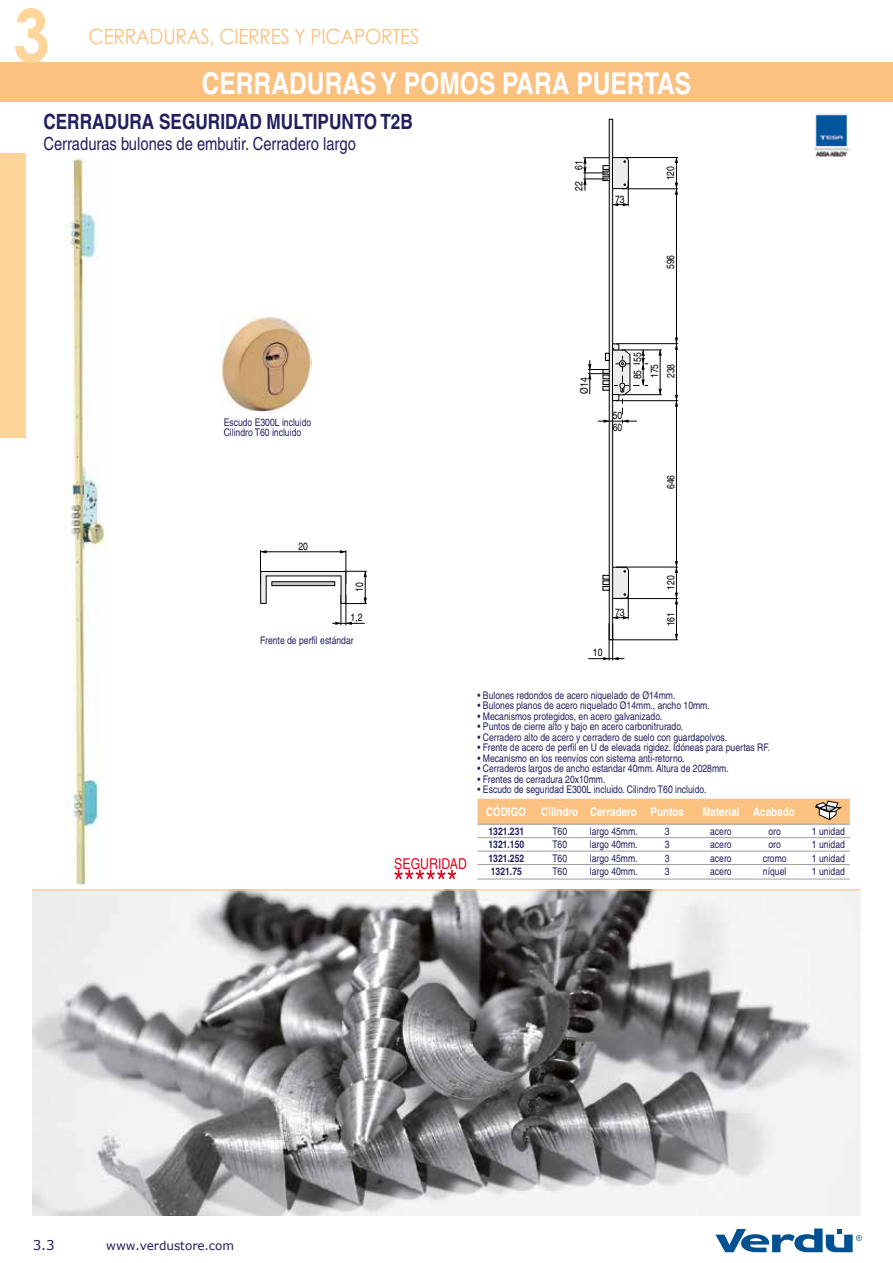
<style>
.page{position:relative;width:893px;height:1263px;background:#fff}
.page>*{position:absolute;margin:0;border:0;box-sizing:border-box;transform-origin:0 0}
.t1{font:700 73.2px "Century Gothic";color:#fdd59b;scale:.9 1}
.t2{font:700 condensed 30px "Helvetica";color:#fff}
.t3{font:700 condensed 21px "Helvetica";color:#211f5e}
.t4{font:21px "Century Gothic";letter-spacing:-.015em;color:#fac180;scale:.9 1}
.t5{font:condensed 18px "Helvetica";color:#211f5e}
.t6{font:condensed 15px "Helvetica";color:#e3051f}
.t7{font:13.5px "Verdana";color:#211f5e}
.t8{font:700 condensed 12px "Helvetica";color:#fff}
.t9{font:12px "Verdana";color:#211f5e}
.t10{font:condensed 10.5px/13.5px "Helvetica";color:#211f5e;text-align:justify}
.t11{font:condensed 10.5px/11.7px "Helvetica";color:#000}
.t12{font:700 condensed 10.5px/13.5px "Helvetica";color:#211f5e;text-align:justify}
</style>
<div class="page">
<div style="left:0;top:62px;width:893px;height:40px;background:#fac180"></div>
<svg style="left:715px;top:1228px;width:147px;height:24px"></svg>
<div style="left:0;top:153px;width:26px;height:285px;background:#fdd59b"></div>
<img style="left:33px;top:891px;width:827px;height:324px">
<img style="left:65px;top:157px;width:42px;height:728px">
<img style="left:814px;top:114px;width:36px;height:43px">
<hr style="left:260px;top:550px;width:1px;height:34px;background:#000">
<hr style="left:346px;top:550px;width:1px;height:34px;background:#000">
<hr style="left:341px;top:595px;width:1px;height:30px;background:#000">
<hr style="left:346px;top:595px;width:1px;height:30px;background:#000">
<hr style="left:332px;top:623px;width:33px;height:1px;background:#000">
<hr style="left:261px;top:551px;width:85px;height:1px;background:#000">
<svg style="left:260px;top:550px;width:7px;height:3px"></svg>
<svg style="left:340px;top:550px;width:6px;height:3px"></svg>
<svg style="left:335px;top:622px;width:17px;height:3px"></svg>
<svg style="left:260px;top:571px;width:107px;height:33px"></svg>
<hr style="left:272px;top:582px;width:63px;height:4px;background:#c6c6c6">
<div style="left:271px;top:581px;width:64px;height:5px;border:1px solid #000"></div>
<img style="left:220px;top:315px;width:92px;height:97px">
<div style="left:609px;top:119px;width:4px;height:521px;border:1px solid #000"></div>
<hr style="left:622px;top:157px;width:56px;height:1px;background:#000">
<hr style="left:622px;top:189px;width:56px;height:1px;background:#000">
<hr style="left:616px;top:343px;width:62px;height:1px;background:#000">
<hr style="left:623px;top:394px;width:39px;height:1px;background:#000">
<hr style="left:609px;top:623px;width:1px;height:37px;background:#000">
<hr style="left:612px;top:623px;width:1px;height:37px;background:#000">
<hr style="left:616px;top:400px;width:62px;height:1px;background:#000">
<hr style="left:616px;top:567px;width:62px;height:1px;background:#000">
<hr style="left:616px;top:598px;width:62px;height:1px;background:#000">
<hr style="left:610px;top:639px;width:68px;height:1px;background:#000">
<hr style="left:588px;top:658px;width:36px;height:1px;background:#000">
<hr style="left:622px;top:350px;width:40px;height:1px;background:#000">
<hr style="left:676px;top:158px;width:1px;height:482px;background:#000">
<hr style="left:660px;top:350px;width:1px;height:45px;background:#000">
<svg style="left:603px;top:566px;width:26px;height:53px"></svg>
<svg style="left:583px;top:157px;width:46px;height:49px"></svg>
<svg style="left:675px;top:561px;width:3px;height:12px"></svg>
<svg style="left:675px;top:593px;width:3px;height:11px"></svg>
<svg style="left:603px;top:657px;width:16px;height:3px"></svg>
<svg style="left:675px;top:395px;width:3px;height:12px"></svg>
<svg style="left:675px;top:338px;width:3px;height:12px"></svg>
<svg style="left:658px;top:349px;width:4px;height:7px"></svg>
<svg style="left:658px;top:389px;width:4px;height:6px"></svg>
<svg style="left:675px;top:183px;width:3px;height:12px"></svg>
<svg style="left:588px;top:343px;width:63px;height:84px"></svg>
<hr style="left:478px;top:824px;width:372px;height:1px;background:#9d9d9c">
<hr style="left:478px;top:851px;width:372px;height:1px;background:#9d9d9c">
<hr style="left:478px;top:879px;width:372px;height:1px;background:#9d9d9c">
<hr style="left:478px;top:837px;width:372px;height:1px;background:#9d9d9c">
<hr style="left:478px;top:864px;width:372px;height:1px;background:#9d9d9c">
<svg style="left:478px;top:799px;width:372px;height:25px;background:#f5be80"></svg>
<hr style="left:33px;top:890px;width:827px;height:1px;background:#fac180">
<svg style="left:394px;top:870px;width:62px;height:9px"></svg>
<h1 class="t1" style="left:13px;top:-11px;width:42px">3</h1>
<h3 class="t4" style="left:89px;top:24px;width:369px">CERRADURAS, CIERRES Y PICAPORTES</h3>
<h2 class="t2" style="left:202px;top:65px;width:491px">CERRADURAS Y POMOS PARA PUERTAS</h2>
<h3 class="t3" style="left:43px;top:108px;width:371px">CERRADURA SEGURIDAD MULTIPUNTO T2B</h3>
<h3 class="t5" style="left:43px;top:133px;width:314px">Cerraduras bulones de embutir. Cerradero largo</h3>
<p class="t11" style="left:573px;top:170px;width:11px;rotate:-90deg">61</p>
<p class="t11" style="left:573px;top:190px;width:11px;rotate:-90deg">22</p>
<p class="t11" style="left:615px;top:193px;width:11px">73</p>
<p class="t11" style="left:665px;top:180px;width:16px;rotate:-90deg">120</p>
<p class="t11" style="left:665px;top:269px;width:16px;rotate:-90deg">596</p>
<p class="t10" style="left:224px;top:417px;width:89px;line-height:10.5px">Escudo E300L incluido<br>Cilindro T60 incluido</p>
<p class="t11" style="left:298px;top:540px;width:11px">20</p>
<p class="t11" style="left:354px;top:592px;width:11px;rotate:-90deg">10</p>
<p class="t11" style="left:351px;top:611px;width:13px">1,2</p>
<p class="t10" style="left:260px;top:634px;width:95px">Frente de perfil estándar</p>
<p class="t11" style="left:578px;top:394px;width:18px;rotate:-90deg">Ø14</p>
<p class="t11" style="left:632px;top:362px;width:11px;rotate:-90deg">55</p>
<p class="t11" style="left:632px;top:379px;width:11px;rotate:-90deg">85</p>
<p class="t11" style="left:646px;top:378px;width:16px;line-height:16.4px;rotate:-90deg">175<br>238</p>
<p class="t11" style="left:613px;top:409px;width:11px">50<br>60</p>
<p class="t11" style="left:665px;top:489px;width:16px;rotate:-90deg">646</p>
<p class="t11" style="left:593px;top:647px;width:11px">10</p>
<p class="t11" style="left:615px;top:606px;width:11px">73</p>
<p class="t11" style="left:665px;top:590px;width:16px;rotate:-90deg">120</p>
<p class="t11" style="left:665px;top:626px;width:16px;rotate:-90deg">161</p>
<h3 class="t6" style="left:394px;top:855px;width:74px">SEGURIDAD</h3>
<p class="t10" style="left:478px;top:688px;width:199px">• Bulones redondos de acero niquelado de Ø14mm.</p>
<p class="t10" style="left:478px;top:699px;width:234px">• Bulones planos de acero niquelado Ø14mm., ancho 10mm.</p>
<p class="t10" style="left:478px;top:709px;width:186px">• Mecanismos protegidos, en acero galvanizado.</p>
<p class="t10" style="left:478px;top:720px;width:207px">• Puntos de cierre alto y bajo en acero carbonitrurado.</p>
<p class="t10" style="left:478px;top:730px;width:251px">• Cerradero alto de acero y cerradero de suelo con guardapolvos.</p>
<p class="t10" style="left:478px;top:741px;width:294px">• Frente de acero de perfil en U de elevada rigidez. Idóneas para puertas RF.</p>
<p class="t10" style="left:478px;top:751px;width:209px">• Mecanismo en los reenvíos con sistema anti-retorno.</p>
<p class="t10" style="left:478px;top:762px;width:253px">• Cerraderos largos de ancho estandar 40mm. Altura de 2028mm.</p>
<p class="t10" style="left:478px;top:772px;width:129px">• Frentes de cerradura 20x10mm.</p>
<p class="t10" style="left:478px;top:783px;width:230px">• Escudo de seguridad E300L incluido. Cilindro T60 incluido.</p>
<p class="t8" style="left:486px;top:804px;width:41px">CÓDIGO</p>
<p class="t12" style="left:488px;top:824px;width:37px">1321.231<br>1321.150<br>1321.252<br>1321.75</p>
<p class="t8" style="left:541px;top:804px;width:38px">Cilindro</p>
<p class="t10" style="left:552px;top:824px;width:16px">T60<br>T60<br>T60<br>T60</p>
<p class="t8" style="left:590px;top:804px;width:48px">Cerradero</p>
<p class="t10" style="left:590px;top:824px;width:49px">largo 45mm. largo 40mm. largo 45mm. largo 40mm.</p>
<p class="t8" style="left:702px;top:804px;width:39px">Material</p>
<p class="t10" style="left:710px;top:824px;width:23px">acero acero acero acero</p>
<p class="t8" style="left:650px;top:804px;width:35px">Puntos</p>
<p class="t10" style="left:665px;top:824px;width:6px">3<br>3<br>3<br>3</p>
<p class="t8" style="left:753px;top:804px;width:43px">Acabado</p>
<p class="t10" style="left:763px;top:824px;width:25px;text-align:center">oro oro cromo níquel</p>
<p class="t10" style="left:812px;top:824px;width:35px">1 unidad 1 unidad 1 unidad 1 unidad</p>
<p class="t7" style="left:33px;top:1236px;width:24px">3.3</p>
<p class="t9" style="left:106px;top:1237px;width:129px">www.verdustore.com</p>
</div>
